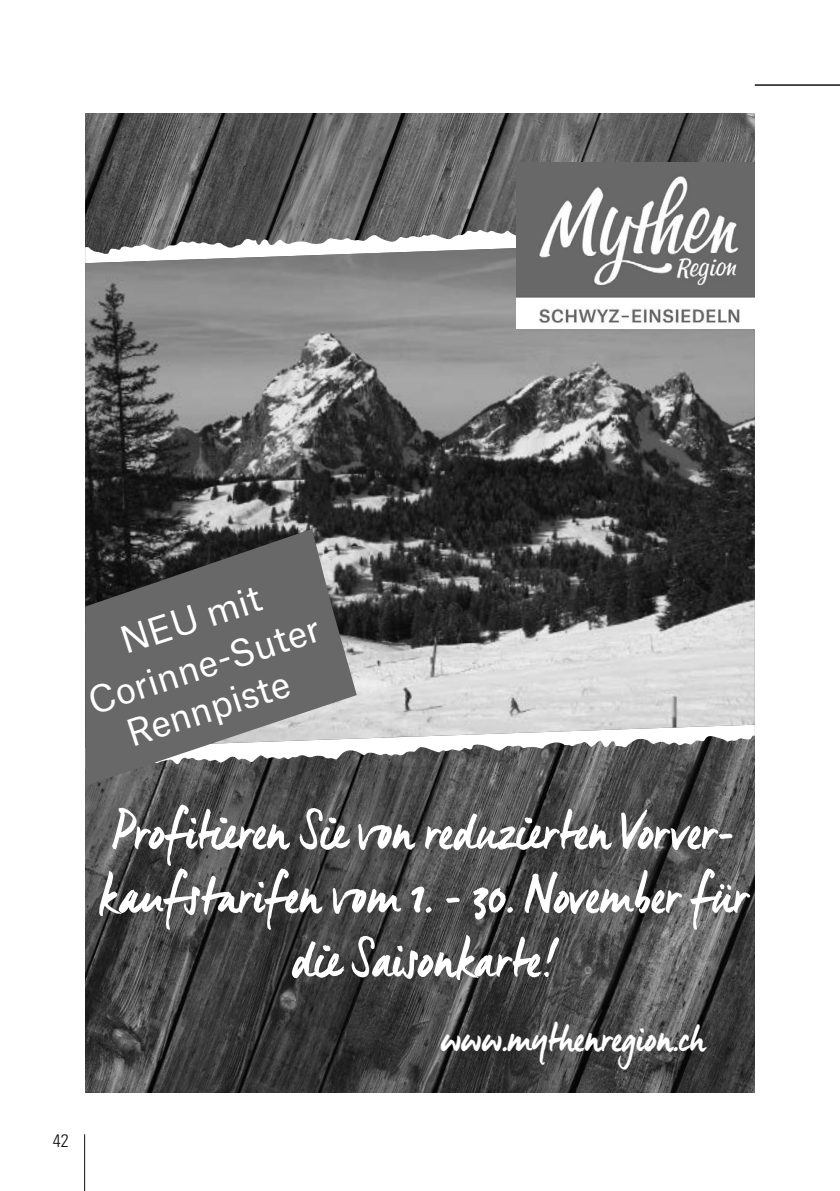
<style>
.page{position:relative;width:840px;height:1191px;background:#fff}
.page>*{position:absolute;margin:0;border:0;box-sizing:border-box;transform-origin:0 0}
.t1{font:53.2px/63.8px "Manus AJF";color:#fff;text-align:center}
.t2{font:39.4px "Manus AJF";color:#fff}
.t3{font:35.4px/47.4px "Atlas Grotesk";color:#fff;text-align:center}
.t4{font:300 condensed 18px "Univers LT Std";color:#11110f}
</style>
<div class="page">
<img style="left:85px;top:113px;width:669px;height:979px">
<svg style="left:85px;top:221px;width:648px;height:548px"></svg>
<img style="left:85px;top:240px;width:669px;height:508px">
<img style="left:516px;top:162px;width:238px;height:167px">
<svg style="left:85px;top:529px;width:271px;height:257px;fill:#686868"></svg>
<hr style="left:84px;top:1134px;width:1px;height:57px;background:#11110f">
<hr style="left:754px;top:85px;width:85px;height:1px;background:#11110f">
<p class="t3" style="left:66px;top:630px;width:243px;rotate:-18deg">NEU mit<br>Corinne-Suter</p>
<p class="t3" style="left:119px;top:708px;width:170px;rotate:-18deg">Rennpiste</p>
<p class="t1" style="left:99px;top:798px;width:650px">Profitieren Sie von reduzierten Vorver&shy;kaufstarifen vom 1. - 30. November für die Saisonkarte!</p>
<p class="t2" style="left:440px;top:1014px;width:266px">www.mythenregion.ch</p>
<p class="t4" style="left:53px;top:1130px;width:17px">42</p>
</div>
